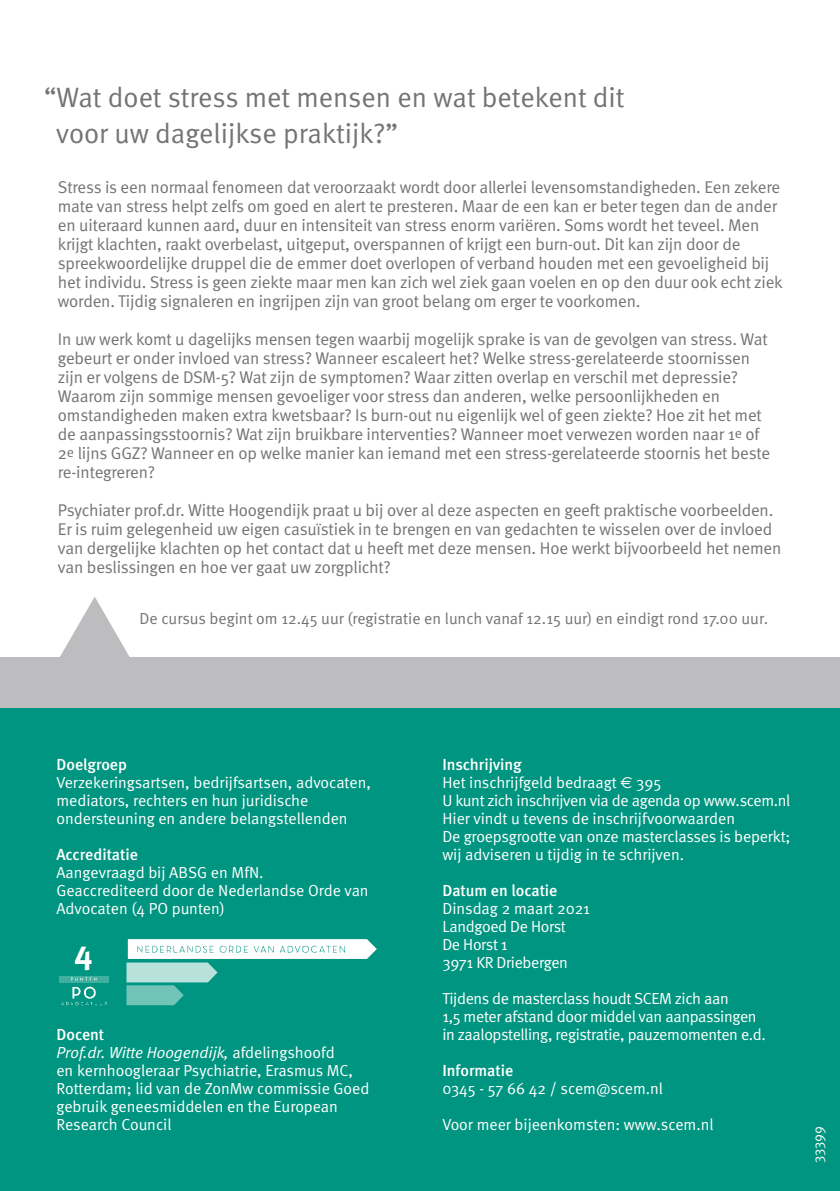
<style>
.page{position:relative;width:840px;height:1191px;background:#fff}
.page>*{position:absolute;margin:0;border:0;box-sizing:border-box;transform-origin:0 0}
.t1{font:700 33.4px "Meta";color:#fff}
.t2{font:28px/36px "Meta Normal";color:#747476}
.t3{font:17px/19px "Meta Normal";letter-spacing:-.01em;color:#747476}
.t4{font:16px/18px "Meta Normal";letter-spacing:-.005em;color:#fff}
.t5{font:16px "Meta Normal";color:#747476}
.t6{font:500 16px "Meta";color:#fff}
.t7{font:14px "Meta Normal";letter-spacing:-.015em;color:#fff}
.s1{font-size:14px}
.s2{font-style:italic}
.s3{font-family:"Euro Sans"}
</style>
<div class="page">
<div style="left:0;top:708px;width:839px;height:483px;background:#009580"></div>
<div style="left:0;top:657px;width:839px;height:50px;background:#bdbdc0"></div>
<svg style="left:60px;top:597px;width:70px;height:60px"></svg>
<img style="left:59px;top:939px;width:318px;height:67px">
<h2 class="t2" style="left:56px;top:79px;width:569px;text-indent:-13px">“Wat doet stress met mensen en wat betekent dit voor uw dagelijkse praktijk?”</h2>
<p class="t3" style="left:58px;top:177px;width:726px">Stress is een normaal fenomeen dat veroorzaakt wordt door allerlei levensomstandigheden. Een zekere mate van stress helpt zelfs om goed en alert te presteren. Maar de een kan er beter tegen dan de ander en uiteraard kunnen aard, duur en intensiteit van stress enorm variëren. Soms wordt het teveel. Men krijgt klachten, raakt overbelast, uitgeput, overspannen of krijgt een burn-out. Dit kan zijn door de spreekwoordelijke druppel die de emmer doet overlopen of verband houden met een gevoeligheid bij het individu. Stress is geen ziekte maar men kan zich wel ziek gaan voelen en op den duur ook echt ziek worden. Tijdig signaleren en ingrijpen zijn van groot belang om erger te voorkomen.</p>
<p class="t3" style="left:58px;top:329px;width:713px">In uw werk komt u dagelijks mensen tegen waarbij mogelijk sprake is van de gevolgen van stress. Wat gebeurt er onder invloed van stress? Wanneer escaleert het? Welke stress-gerelateerde stoornissen zijn er volgens de DSM-5? Wat zijn de symptomen? Waar zitten overlap en verschil met depressie?<br>Waarom zijn sommige mensen gevoeliger voor stress dan anderen, welke persoonlijkheden en omstandigheden maken extra kwetsbaar? Is burn-out nu eigenlijk wel of geen ziekte? Hoe zit het met de aanpassingsstoornis? Wat zijn bruikbare interventies? Wanneer moet verwezen worden naar 1<span class="s1">e</span> of 2<span class="s1">e</span> lijns GGZ? Wanneer en op welke manier kan iemand met een stress-gerelateerde stoornis het beste re-integreren?</p>
<p class="t3" style="left:58px;top:500px;width:724px">Psychiater prof.dr. Witte Hoogendijk praat u bij over al deze aspecten en geeft praktische voorbeelden.<br>Er is ruim gelegenheid uw eigen casuïstiek in te brengen en van gedachten te wisselen over de invloed van dergelijke klachten op het contact dat u heeft met deze mensen. Hoe werkt bijvoorbeeld het nemen van beslissingen en hoe ver gaat uw zorgplicht?</p>
<p class="t5" style="left:139px;top:609px;width:629px">De cursus begint om 12.45 uur (registratie en lunch vanaf 12.15 uur) en eindigt rond 17.00 uur.</p>
<p class="t6" style="left:56px;top:755px;width:72px">Doelgroep</p>
<p class="t4" style="left:56px;top:773px;width:316px">Verzekeringsartsen, bedrijfsartsen, advocaten, mediators, rechters en hun juridische ondersteuning en andere belangstellenden</p>
<p class="t6" style="left:56px;top:845px;width:83px">Accreditatie</p>
<p class="t4" style="left:56px;top:863px;width:313px">Aangevraagd bij ABSG en MfN.<br>Geaccrediteerd door de Nederlandse Orde van<br>Advocaten (4 PO punten)</p>
<h1 class="t1" style="left:75px;top:932px;width:19px">4</h1>
<p class="t6" style="left:56px;top:1025px;width:49px">Docent</p>
<p class="t4" style="left:56px;top:1043px;width:314px"><span class="s2">Prof.dr. Witte Hoogendijk,</span> afdelingshoofd<br>en kernhoogleraar Psychiatrie, Erasmus MC, Rotterdam; lid van de ZonMw commissie Goed gebruik geneesmiddelen en the European Research Council</p>
<p class="t6" style="left:442px;top:755px;width:81px">Inschrijving</p>
<p class="t4" style="left:442px;top:773px;width:349px">Het inschrijfgeld bedraagt <span class="s3">€</span> 395<br>U kunt zich inschrijven via de agenda op www.scem.nl Hier vindt u tevens de inschrijfvoorwaarden<br>De groepsgrootte van onze masterclasses is beperkt; wij adviseren u tijdig in te schrijven.</p>
<p class="t6" style="left:442px;top:881px;width:116px">Datum en locatie</p>
<p class="t4" style="left:442px;top:899px;width:149px">Dinsdag 2 maart 2021<br>Landgoed De Horst<br>De Horst 1<br>3971 KR Driebergen</p>
<p class="t4" style="left:442px;top:989px;width:325px">Tijdens de masterclass houdt SCEM zich aan<br>1,5 meter afstand door middel van aanpassingen in zaalopstelling, registratie, pauzemomenten e.d.</p>
<p class="t6" style="left:442px;top:1061px;width:72px">Informatie</p>
<p class="t4" style="left:442px;top:1079px;width:222px">0345 - 57 66 42 / scem@scem.nl</p>
<p class="t4" style="left:442px;top:1115px;width:272px">Voor meer bijeenkomsten: www.scem.nl</p>
<p class="t7" style="left:809px;top:1162px;width:38px;rotate:-90deg">33399</p>
</div>
